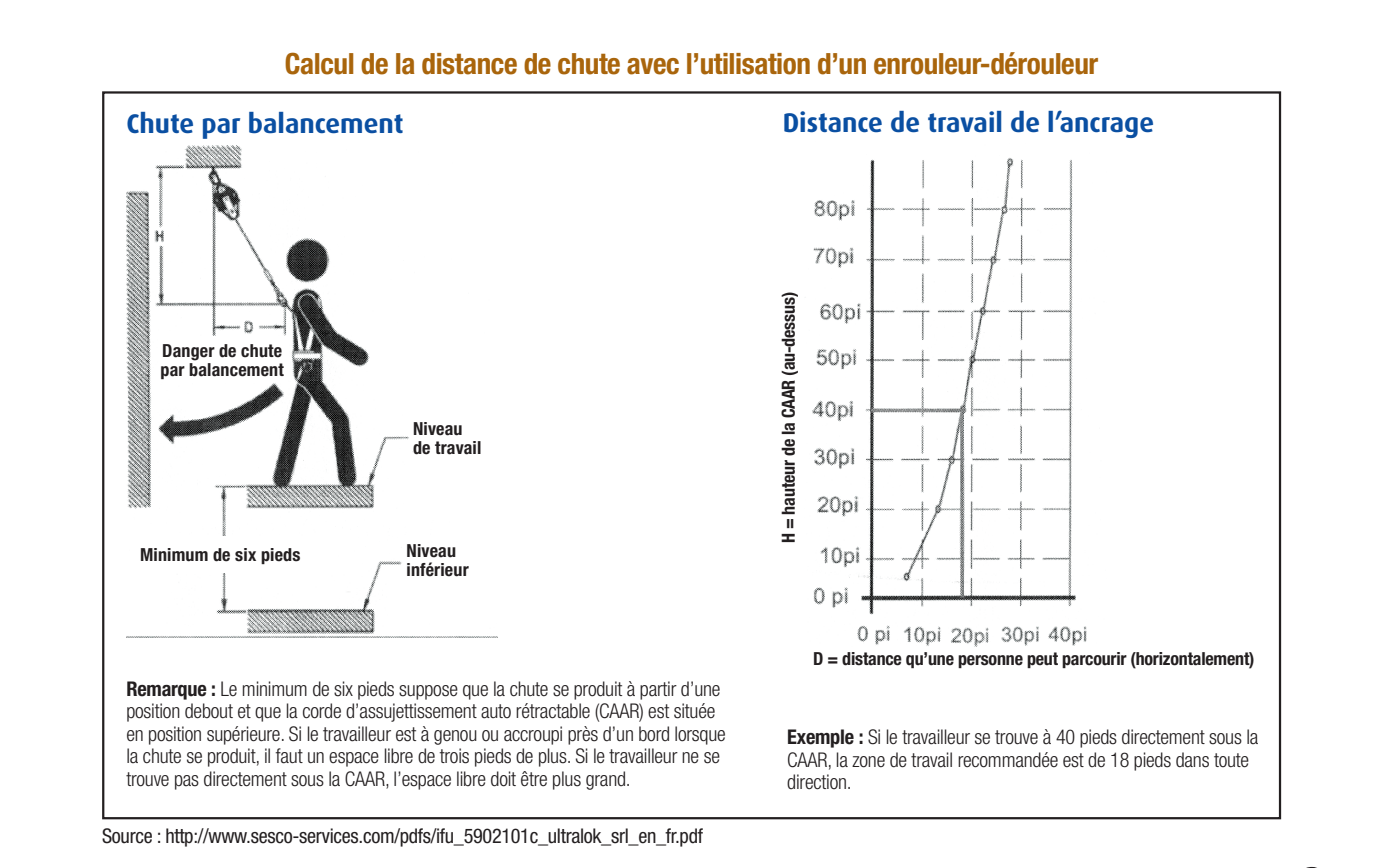
<style>
.page{position:relative;width:1377px;height:868px;background:#fff}
.page>*{position:absolute;margin:0;border:0;box-sizing:border-box;transform-origin:0 0}
.t1{font:700 condensed 29.25px "Helvetica Neue";letter-spacing:-.015em;color:#a9650c}
.t2{font:700 27px "Dax";color:#0a4fa2}
.t3{font:300 condensed 20.25px/22.5px "Helvetica Neue";letter-spacing:-.01em;color:#231f20}
.t4{font:condensed 20.25px "Helvetica Neue";letter-spacing:-.015em;color:#231f20}
.t5{font:700 condensed 18px/19.1px "Helvetica Neue";letter-spacing:-.005em;color:#231f20}
.s1{font-weight:700}
</style>
<div class="page">
<img style="left:126px;top:146px;width:371px;height:491px">
<div style="left:158px;top:336px;width:129px;height:46px;background:#fff"></div>
<div style="left:413px;top:421px;width:129px;height:69px;background:#fff"></div>
<div style="left:407px;top:543px;width:128px;height:69px;background:#fff"></div>
<div style="left:140px;top:535px;width:198px;height:37px;background:#fff"></div>
<img style="left:812px;top:158px;width:275px;height:489px">
<h1 class="t1" style="left:285px;top:46px;width:815px">Calcul de la distance de chute avec l’utilisation d’un enrouleur-dérouleur</h1>
<h2 class="t2" style="left:126px;top:109px;width:279px">Chute par balancement</h2>
<h2 class="t2" style="left:783px;top:107px;width:373px">Distance de travail de l’ancrage</h2>
<p class="t5" style="left:161px;top:340px;width:125px">Danger de chute par balancement</p>
<p class="t5" style="left:140px;top:544px;width:162px">Minimum de six pieds</p>
<p class="t5" style="left:413px;top:419px;width:70px">Niveau de travail</p>
<p class="t5" style="left:407px;top:541px;width:64px">Niveau inférieur</p>
<p class="t3" style="left:126px;top:677px;width:601px"><span class="s1">Remarque :</span> Le minimum de six pieds suppose que la chute se produit à partir d’une position debout et que la corde d’assujettissement auto rétractable (CAAR) est située en position supérieure. Si le travailleur est à genou ou accroupi près d’un bord lorsque la chute se produit, il faut un espace libre de trois pieds de plus. Si le travailleur ne se trouve pas directement sous la CAAR, l’espace libre doit être plus grand.</p>
<p class="t4" style="left:102px;top:824px;width:602px">Source : http://www.sesco-services.com/pdfs/ifu_5902101c_ultralok_srl_en_fr.pdf</p>
<p class="t5" style="left:779px;top:543px;width:253px;rotate:-90deg">H = hauteur de la CAAR (au-dessus)</p>
<p class="t5" style="left:813px;top:648px;width:443px">D = distance qu’une personne peut parcourir (horizontalement)</p>
<p class="t3" style="left:787px;top:725px;width:473px"><span class="s1">Exemple :</span> Si le travailleur se trouve à 40 pieds directement sous la<br>CAAR, la zone de travail recommandée est de 18 pieds dans toute direction.</p>
</div>
